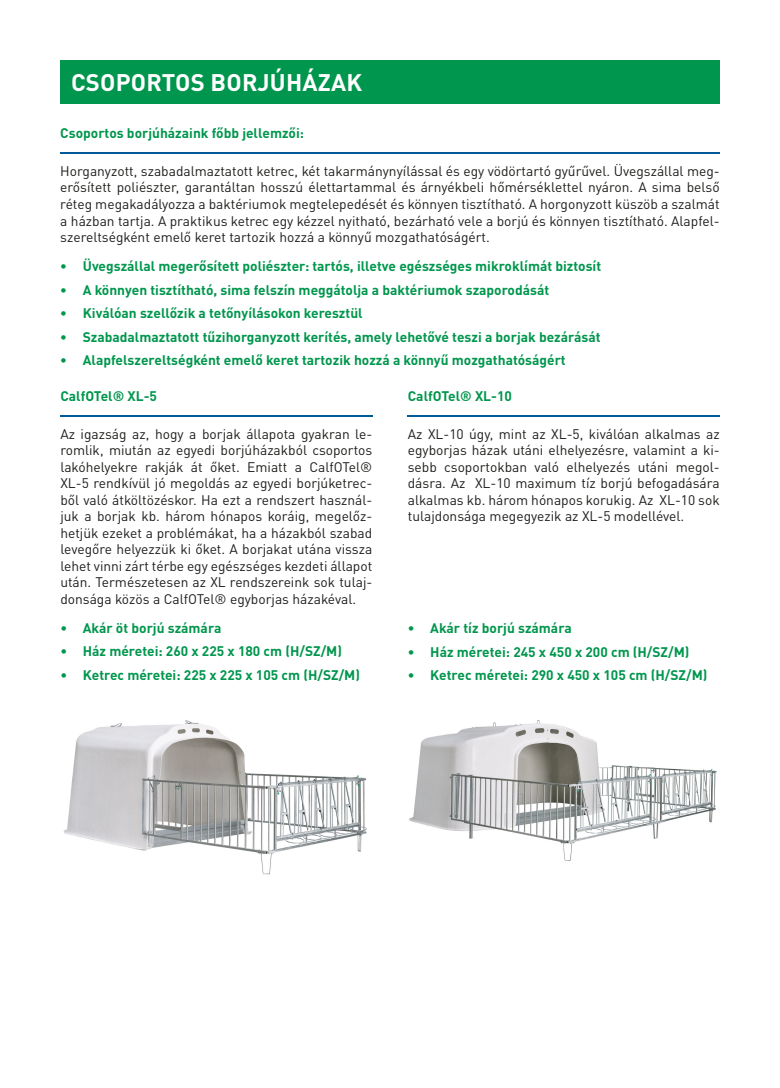
<style>
.page{position:relative;width:780px;height:1088px;background:#fff}
.page>*{position:absolute;margin:0;border:0;box-sizing:border-box;transform-origin:0 0}
.t1{font:700 23.75px "DIN Pro";letter-spacing:.01em;color:#fff}
.t2{font:13.75px/16.5px "DIN Pro";color:#1d1d1b;text-align:justify}
.t3{font:700 13.75px "DIN Pro";color:#00964d}
</style>
<div class="page">
<img style="left:63px;top:720px;width:304px;height:155px">
<img style="left:409px;top:720px;width:308px;height:141px">
<div style="left:60px;top:60px;width:659px;height:44px;background:#00964d"></div>
<hr style="left:60px;top:415px;width:312px;height:2px;background:#005a98">
<hr style="left:408px;top:415px;width:311px;height:2px;background:#005a98">
<hr style="left:60px;top:152px;width:659px;height:2px;background:#005a98">
<h1 class="t1" style="left:71px;top:63px;width:293px">CSOPORTOS BORJÚHÁZAK</h1>
<p class="t3" style="left:60px;top:122px;width:245px">Csoportos borjúházaink főbb jellemzői:</p>
<p class="t2" style="left:60px;top:161px;width:661px">Horganyzott, szabadalmaztatott ketrec, két takarmánynyílással és egy vödörtartó gyűrűvel. Üvegszállal meg&shy;erősített poliészter, garantáltan hosszú élettartammal és árnyékbeli hőmérséklettel nyáron. A sima belső réteg megakadályozza a baktériumok megtelepedését és könnyen tisztítható. A horgonyzott küszöb a szalmát a házban tartja. A praktikus ketrec egy kézzel nyitható, bezárható vele a borjú és könnyen tisztítható. Alapfel&shy;szereltségként emelő keret tartozik hozzá a könnyű mozgathatóságért.</p>
<p class="t3" style="left:60px;top:254px;width:542px">• Üvegszállal megerősített poliészter: tartós, illetve egészséges mikroklímát biztosít</p>
<p class="t3" style="left:60px;top:278px;width:490px">• A könnyen tisztítható, sima felszín meggátolja a baktériumok szaporodását</p>
<p class="t3" style="left:60px;top:302px;width:304px">• Kiválóan szellőzik a tetőnyílásokon keresztül</p>
<p class="t3" style="left:60px;top:325px;width:542px">• Szabadalmaztatott tűzihorganyzott kerítés, amely lehetővé teszi a borjak bezárását</p>
<p class="t3" style="left:60px;top:349px;width:507px">• Alapfelszereltségként emelő keret tartozik hozzá a könnyű mozgathatóságért</p>
<p class="t3" style="left:60px;top:385px;width:98px">CalfOTel® XL-5</p>
<p class="t3" style="left:408px;top:385px;width:106px">CalfOTel® XL-10</p>
<p class="t2" style="left:60px;top:424px;width:313px">Az igazság az, hogy a borjak állapota gyakran le&shy;romlik, miután az egyedi borjúházakból csoportos lakóhelyekre rakják át őket. Emiatt a CalfOTel® XL-5 rendkívül jó megoldás az egyedi borjúketrec&shy;ből való átköltözéskor. Ha ezt a rendszert használ&shy;juk a borjak kb. három hónapos koráig, megelőz&shy;hetjük ezeket a problémákat, ha a házakból szabad levegőre helyezzük ki őket. A borjakat utána vissza lehet vinni zárt térbe egy egészséges kezdeti állapot után. Természetesen az XL rendszereink sok tulaj&shy;donsága közös a CalfOTel® egyborjas házakéval.</p>
<p class="t3" style="left:60px;top:616px;width:163px">• Akár öt borjú számára</p>
<p class="t3" style="left:60px;top:640px;width:283px">• Ház méretei: 260 x 225 x 180 cm (H/SZ/M)</p>
<p class="t3" style="left:60px;top:664px;width:301px">• Ketrec méretei: 225 x 225 x 105 cm (H/SZ/M)</p>
<p class="t2" style="left:408px;top:424px;width:313px">Az XL-10 úgy, mint az XL-5, kiválóan alkalmas az egyborjas házak utáni elhelyezésre, valamint a ki&shy;sebb csoportokban való elhelyezés utáni megol&shy;dásra. Az XL-10 maximum tíz borjú befogadására alkalmas kb. három hónapos korukig. Az XL-10 sok tulajdonsága megegyezik az XL-5 modellével.</p>
<p class="t3" style="left:408px;top:616px;width:165px">• Akár tíz borjú számára</p>
<p class="t3" style="left:408px;top:640px;width:283px">• Ház méretei: 245 x 450 x 200 cm (H/SZ/M)</p>
<p class="t3" style="left:408px;top:664px;width:301px">• Ketrec méretei: 290 x 450 x 105 cm (H/SZ/M)</p>
</div>
